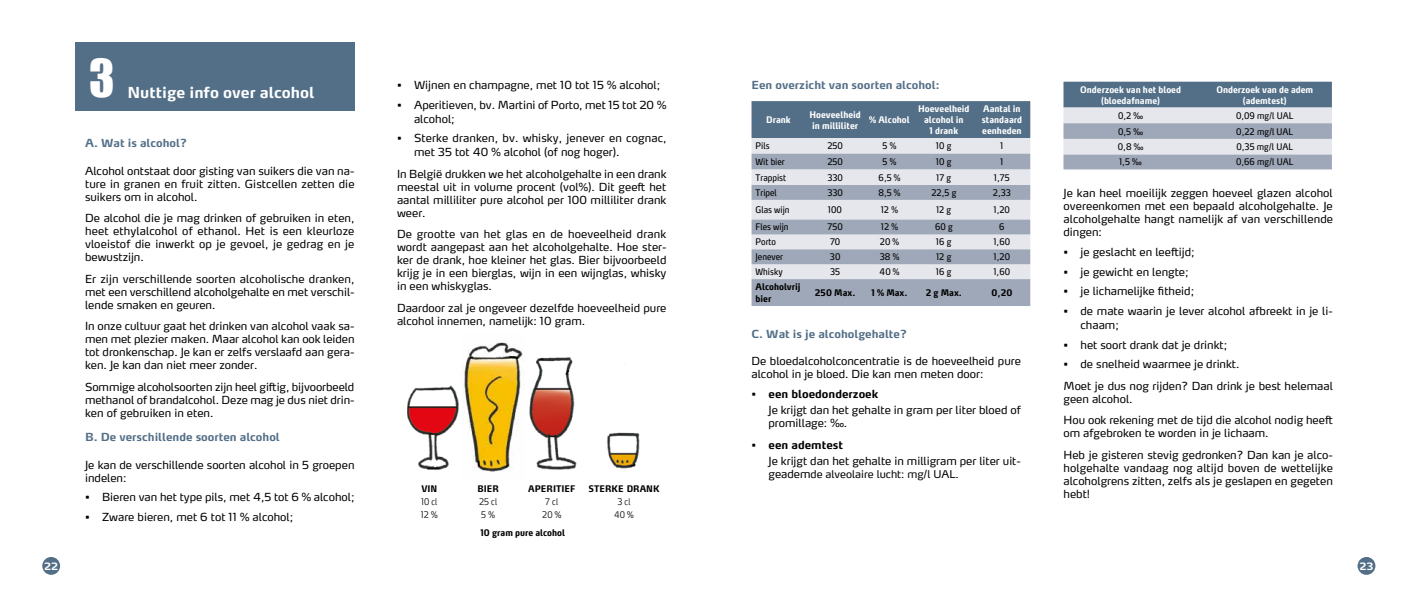
<style>
.page{position:relative;width:1418px;height:596px;background:#fff}
.page>*{position:absolute;margin:0;border:0;box-sizing:border-box;transform-origin:0 0}
.t1{font:48px "Impact";color:#fff}
.t2{font:700 15px "Max OT";color:#fff}
.t3{font:11px/13px "Max OT";color:#000}
.t4{font:700 11px "Max OT";color:#536f87}
.t5{font:10.5px "Max OT";color:#000}
.t6{font:700 10px "Max OT";color:#fff}
.t7{font:condensed 9px "Max OT";color:#000}
.t8{font:700 condensed 9px/11px "Max OT";color:#fff;text-align:center}
.t9{font:700 condensed 9px/12px "Max OT";color:#000}
.t10{font:300 condensed 9px/12.8px "Max OT";color:#000}
.s1{font-weight:700}
.s2{font-size:11px}
</style>
<div class="page">
<div style="left:1357px;top:556px;width:18px;height:18px;background:#536f87;border-radius:50%"></div>
<div style="left:42px;top:556px;width:18px;height:18px;background:#536f87;border-radius:50%"></div>
<div style="left:75px;top:42px;width:279px;height:68px;background:#536f87"></div>
<div style="left:751px;top:101px;width:279px;height:37px;background:#536f87"></div>
<div style="left:751px;top:138px;width:279px;height:16px;background:#e5e7ec"></div>
<svg style="left:751px;top:154px;width:279px;height:152px;background:#bdc3ce"></svg>
<svg style="left:1063px;top:82px;width:268px;height:87px;background:#a2aebc"></svg>
<img style="left:407px;top:385px;width:52px;height:85px">
<img style="left:529px;top:357px;width:48px;height:113px">
<img style="left:607px;top:364px;width:33px;height:105px">
<img style="left:463px;top:342px;width:60px;height:130px">
<h1 class="t1" style="left:89px;top:41px;width:27px">3</h1>
<h2 class="t2" style="left:127px;top:83px;width:188px">Nuttige info over alcohol</h2>
<p class="t4" style="left:85px;top:136px;width:103px">A. Wat is alcohol?</p>
<p class="t3" style="left:85px;top:164px;width:271px;text-align:justify">Alcohol ontstaat door gisting van suikers die van na&shy;ture in granen en fruit zitten. Gistcellen zetten die suikers om in alcohol.</p>
<p class="t3" style="left:85px;top:211px;width:271px;text-align:justify">De alcohol die je mag drinken of gebruiken in eten, heet ethylalcohol of ethanol. Het is een kleurloze vloeistof die inwerkt op je gevoel, je gedrag en je bewustzijn.</p>
<p class="t3" style="left:85px;top:272px;width:271px;text-align:justify">Er zijn verschillende soorten alcoholische dranken, met een verschillend alcoholgehalte en met verschil&shy;lende smaken en geuren.</p>
<p class="t3" style="left:85px;top:319px;width:271px;text-align:justify">In onze cultuur gaat het drinken van alcohol vaak sa&shy;men met plezier maken. Maar alcohol kan ook leiden tot dronkenschap. Je kan er zelfs verslaafd aan gera&shy;ken. Je kan dan niet meer zonder.</p>
<p class="t3" style="left:85px;top:380px;width:271px;text-align:justify">Sommige alcoholsoorten zijn heel giftig, bijvoorbeeld methanol of brandalcohol. Deze mag je dus niet drin&shy;ken of gebruiken in eten.</p>
<p class="t4" style="left:85px;top:430px;width:196px">B. De verschillende soorten alcohol</p>
<p class="t3" style="left:85px;top:457px;width:271px">Je kan de verschillende soorten alcohol in 5 groepen indelen:</p>
<p class="t3" style="left:85px;top:490px;width:271px">• Bieren van het type pils, met 4,5 tot 6 % alcohol;</p>
<p class="t3" style="left:85px;top:510px;width:210px">• Zware bieren, met 6 tot 11 % alcohol;</p>
<p class="t3" style="left:397px;top:78px;width:265px">• Wijnen en champagne, met 10 tot 15 % alcohol;</p>
<p class="t3" style="left:414px;top:97px;width:254px;line-height:14px;text-indent:-17px">• Aperitieven, bv. Martini of Porto, met 15 tot 20 % alcohol;</p>
<p class="t3" style="left:414px;top:131px;width:254px;line-height:14px;text-indent:-17px">• Sterke dranken, bv. whisky, jenever en cognac, met 35 tot 40 % alcohol (of nog hoger).</p>
<p class="t3" style="left:397px;top:167px;width:271px;text-align:justify">In België drukken we het alcoholgehalte in een drank meestal uit in volume procent (vol%). Dit geeft het aantal milliliter pure alcohol per 100 milliliter drank weer.</p>
<p class="t3" style="left:397px;top:227px;width:271px;text-align:justify">De grootte van het glas en de hoeveelheid drank wordt aangepast aan het alcoholgehalte. Hoe ster&shy;ker de drank, hoe kleiner het glas. Bier bijvoorbeeld krijg je in een bierglas, wijn in een wijnglas, whisky in een whiskyglas.</p>
<p class="t3" style="left:397px;top:301px;width:271px">Daardoor zal je ongeveer dezelfde hoeveelheid pure alcohol innemen, namelijk: 10 gram.</p>
<p class="t9" style="left:421px;top:482px;width:17px">VIN</p>
<p class="t10" style="left:421px;top:495px;width:18px">10 cl<br>12 %</p>
<p class="t9" style="left:477px;top:482px;width:23px">BIER</p>
<p class="t10" style="left:479px;top:495px;width:20px">25 cl<br>5 %</p>
<p class="t9" style="left:528px;top:482px;width:48px">APERITIEF</p>
<p class="t10" style="left:542px;top:495px;width:21px;text-align:center">7 cl<br>20 %</p>
<p class="t9" style="left:480px;top:526px;width:86px">10 gram pure alcohol</p>
<p class="t9" style="left:588px;top:482px;width:72px">STERKE DRANK</p>
<p class="t10" style="left:614px;top:495px;width:21px;text-align:center">3 cl<br>40 %</p>
<p class="t4" style="left:751px;top:77px;width:189px">Een overzicht van soorten alcohol:</p>
<p class="t8" style="left:766px;top:114px;width:26px">Drank</p>
<p class="t8" style="left:809px;top:108px;width:53px;text-align:left">Hoeveelheid in milliliter</p>
<p class="t8" style="left:869px;top:114px;width:42px">% Alcohol</p>
<p class="t8" style="left:918px;top:103px;width:53px">Hoeveelheid alcohol in<br>1 drank</p>
<p class="t8" style="left:981px;top:103px;width:42px;text-align:left">Aantal in standaard eenheden</p>
<p class="t7" style="left:755px;top:140px;width:16px">Pils</p>
<p class="t7" style="left:827px;top:140px;width:17px">250</p>
<p class="t7" style="left:882px;top:140px;width:15px">5 %</p>
<p class="t7" style="left:936px;top:140px;width:17px">10 g</p>
<p class="t7" style="left:1000px;top:140px;width:4px">1</p>
<p class="t7" style="left:755px;top:156px;width:31px">Wit bier</p>
<p class="t7" style="left:827px;top:156px;width:17px">250</p>
<p class="t7" style="left:882px;top:156px;width:15px">5 %</p>
<p class="t7" style="left:936px;top:156px;width:17px">10 g</p>
<p class="t7" style="left:1000px;top:156px;width:4px">1</p>
<p class="t7" style="left:755px;top:171px;width:32px">Trappist</p>
<p class="t7" style="left:827px;top:171px;width:17px">330</p>
<p class="t7" style="left:878px;top:171px;width:23px">6,5 %</p>
<p class="t7" style="left:936px;top:171px;width:16px">17 g</p>
<p class="t7" style="left:994px;top:171px;width:17px">1,75</p>
<p class="t7" style="left:755px;top:186px;width:23px">Tripel</p>
<p class="t7" style="left:827px;top:186px;width:17px">330</p>
<p class="t7" style="left:878px;top:186px;width:24px">8,5 %</p>
<p class="t7" style="left:931px;top:186px;width:26px">22,5 g</p>
<p class="t7" style="left:992px;top:186px;width:20px">2,33</p>
<p class="t7" style="left:755px;top:204px;width:36px">Glas wijn</p>
<p class="t7" style="left:828px;top:204px;width:15px">100</p>
<p class="t7" style="left:881px;top:204px;width:18px">12 %</p>
<p class="t7" style="left:936px;top:204px;width:16px">12 g</p>
<p class="t7" style="left:993px;top:204px;width:18px">1,20</p>
<p class="t7" style="left:755px;top:221px;width:35px">Fles wijn</p>
<p class="t7" style="left:827px;top:221px;width:17px">750</p>
<p class="t7" style="left:881px;top:221px;width:18px">12 %</p>
<p class="t7" style="left:935px;top:221px;width:19px">60 g</p>
<p class="t7" style="left:999px;top:221px;width:7px">6</p>
<p class="t7" style="left:755px;top:236px;width:22px">Porto</p>
<p class="t7" style="left:830px;top:236px;width:12px">70</p>
<p class="t7" style="left:879px;top:236px;width:21px">20 %</p>
<p class="t7" style="left:936px;top:236px;width:17px">16 g</p>
<p class="t7" style="left:993px;top:236px;width:18px">1,60</p>
<p class="t7" style="left:755px;top:251px;width:29px">Jenever</p>
<p class="t7" style="left:830px;top:251px;width:12px">30</p>
<p class="t7" style="left:879px;top:251px;width:21px">38 %</p>
<p class="t7" style="left:936px;top:251px;width:16px">12 g</p>
<p class="t7" style="left:993px;top:251px;width:18px">1,20</p>
<p class="t7" style="left:755px;top:266px;width:29px">Whisky</p>
<p class="t7" style="left:830px;top:266px;width:12px">35</p>
<p class="t7" style="left:879px;top:266px;width:21px">40 %</p>
<p class="t7" style="left:936px;top:266px;width:17px">16 g</p>
<p class="t7" style="left:993px;top:266px;width:18px">1,60</p>
<p class="t9" style="left:755px;top:280px;width:46px">Alcoholvrij bier</p>
<p class="t9" style="left:815px;top:286px;width:42px">250 Max.</p>
<p class="t9" style="left:871px;top:286px;width:38px">1 % Max.</p>
<p class="t9" style="left:925px;top:286px;width:38px">2 g Max.</p>
<p class="t9" style="left:991px;top:286px;width:22px">0,20</p>
<p class="t4" style="left:751px;top:326px;width:157px">C. Wat is je alcoholgehalte?</p>
<p class="t3" style="left:751px;top:354px;width:271px">De bloedalcoholconcentratie is de hoeveelheid pure alcohol in je bloed. Die kan men meten door:</p>
<p class="t3" style="left:768px;top:385px;width:254px;line-height:15.8px;text-indent:-17px">• <span class="s1">een bloedonderzoek<br></span>Je krijgt dan het gehalte in gram per liter bloed of</p>
<p class="t3" style="left:768px;top:415px;width:80px">promillage: ‰.</p>
<p class="t3" style="left:768px;top:436px;width:254px;line-height:15.8px;text-indent:-17px">• <span class="s1">een ademtest<br></span>Je krijgt dan het gehalte in milligram per liter uit-</p>
<p class="t5" style="left:768px;top:467px;width:192px"><span class="s2">geadem</span>de alveolaire lucht: mg/l UAL.</p>
<p class="t8" style="left:1080px;top:84px;width:102px">Onderzoek van het bloed (bloedafname)</p>
<p class="t8" style="left:1216px;top:84px;width:98px">Onderzoek van de adem (ademtest)</p>
<p class="t7" style="left:1118px;top:109px;width:27px">0,2 ‰</p>
<p class="t7" style="left:1236px;top:109px;width:59px">0,09 mg/l UAL</p>
<p class="t7" style="left:1118px;top:125px;width:26px">0,5 ‰</p>
<p class="t7" style="left:1236px;top:125px;width:58px">0,22 mg/l UAL</p>
<p class="t7" style="left:1117px;top:141px;width:27px">0,8 ‰</p>
<p class="t7" style="left:1236px;top:141px;width:58px">0,35 mg/l UAL</p>
<p class="t7" style="left:1119px;top:156px;width:24px">1,5 ‰</p>
<p class="t7" style="left:1236px;top:156px;width:59px">0,66 mg/l UAL</p>
<p class="t3" style="left:1063px;top:186px;width:271px;text-align:justify">Je kan heel moeilijk zeggen hoeveel glazen alcohol overeenkomen met een bepaald alcoholgehalte. Je alcoholgehalte hangt namelijk af van verschillende dingen:</p>
<p class="t3" style="left:1063px;top:245px;width:133px">• je geslacht en leeftijd;</p>
<p class="t3" style="left:1063px;top:265px;width:127px">• je gewicht en lengte;</p>
<p class="t3" style="left:1063px;top:284px;width:132px">• je lichamelijke fitheid;</p>
<p class="t3" style="left:1080px;top:303px;width:254px;line-height:14px;text-indent:-17px">• de mate waarin je lever alcohol afbreekt in je li&shy;chaam;</p>
<p class="t3" style="left:1063px;top:338px;width:165px">• het soort drank dat je drinkt;</p>
<p class="t3" style="left:1063px;top:353px;width:271px;line-height:21.5px">• de snelheid waarmee je drinkt.<br>Moet je dus nog rijden? Dan drink je best helemaal</p>
<p class="t3" style="left:1063px;top:387px;width:271px;line-height:21.5px">geen alcohol.<br>Hou ook rekening met de tijd die alcohol nodig heeft</p>
<p class="t3" style="left:1063px;top:422px;width:271px;line-height:21.5px">om afgebroken te worden in je lichaam.<br>Heb je gisteren stevig gedronken? Dan kan je alco-</p>
<p class="t3" style="left:1063px;top:461px;width:271px;text-align:justify">holgehalte vandaag nog altijd boven de wettelijke alcoholgrens zitten, zelfs als je geslapen en gegeten hebt!</p>
<p class="t6" style="left:44px;top:559px;width:15px">22</p>
<p class="t6" style="left:1359px;top:559px;width:15px">23</p>
</div>
